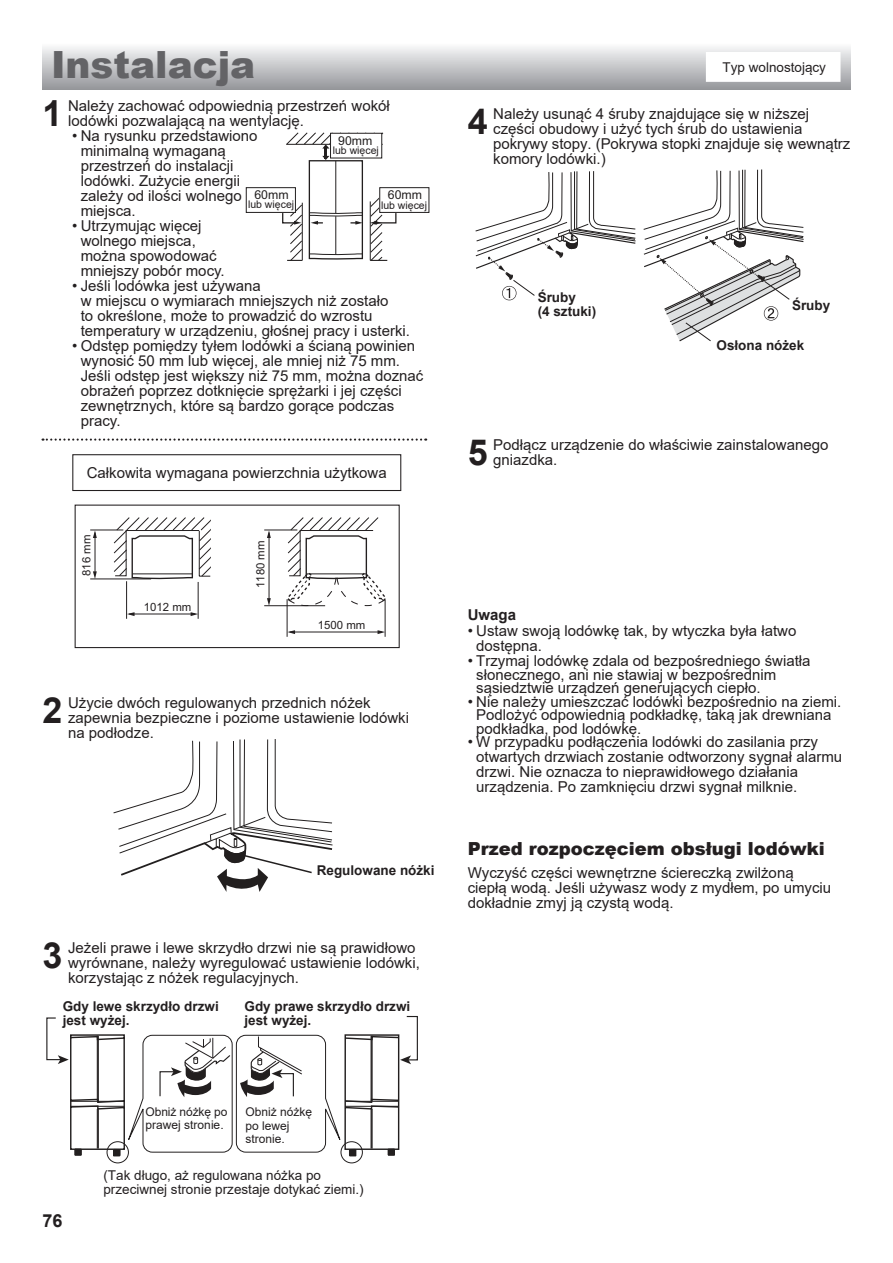
<style>
.page{position:relative;width:893px;height:1263px;background:#fff}
.page>*{position:absolute;margin:0;border:0;box-sizing:border-box;transform-origin:0 0}
.t1{font:900 37.5px "Arial";color:#636366}
.t2{font:700 36px "Arial";color:#231f20}
.t3{font:900 18px "Arial";color:#231f20}
.t4{font:700 18px "Arial";color:#231f20}
.t5{font:15px/15px "Arial";color:#231f20}
.t6{font:700 15px "Arial";color:#231f20}
.t7{font:700 13.5px/14.2px "Arial";color:#231f20}
.t8{font:13.5px/14.2px "Arial";color:#231f20}
.t9{font:12.3px "Arial";color:#221f1f}
.t10{font:12px/13.5px "Arial";color:#231f20}
.t11{font:11.4px "Arial";color:#231f20}
.t12{font:10.5px "Arial";color:#231f20}
</style>
<div class="page">
<svg style="left:475px;top:171px;width:161px;height:129px"></svg>
<svg style="left:643px;top:169px;width:161px;height:172px"></svg>
<div style="left:43px;top:43px;width:807px;height:46px;background:linear-gradient(to bottom,#fbfcfc,#98999d)"></div>
<div style="left:707px;top:53px;width:133px;height:28px;background:#fff"></div>
<div style="left:706px;top:52px;width:134px;height:30px;border:2px solid #fff"></div>
<svg style="left:43px;top:438px;width:383px;height:3px"></svg>
<svg style="left:282px;top:132px;width:115px;height:129px"></svg>
<div style="left:330px;top:133px;width:52px;height:25px;background:#fff"></div>
<div style="left:330px;top:133px;width:52px;height:25px;border:1px solid #221f1f"></div>
<div style="left:246px;top:188px;width:49px;height:24px;background:#fff"></div>
<div style="left:246px;top:187px;width:50px;height:26px;border:1px solid #221f1f"></div>
<div style="left:380px;top:188px;width:49px;height:24px;background:#fff"></div>
<div style="left:379px;top:187px;width:50px;height:26px;border:1px solid #221f1f"></div>
<svg style="left:267px;top:531px;width:4px;height:7px"></svg>
<hr style="left:269px;top:533px;width:1px;height:67px;background:#231f20">
<svg style="left:267px;top:598px;width:4px;height:7px"></svg>
<hr style="left:264px;top:530px;width:33px;height:1px;background:#231f20">
<hr style="left:264px;top:605px;width:61px;height:1px;background:#231f20">
<svg style="left:288px;top:630px;width:7px;height:4px"></svg>
<hr style="left:290px;top:632px;width:92px;height:1px;background:#231f20">
<svg style="left:378px;top:630px;width:7px;height:4px"></svg>
<hr style="left:287px;top:599px;width:1px;height:38px;background:#231f20">
<hr style="left:385px;top:600px;width:1px;height:37px;background:#231f20">
<svg style="left:286px;top:517px;width:100px;height:89px"></svg>
<div style="left:75px;top:505px;width:325px;height:143px;border:1px solid #231f20"></div>
<svg style="left:93px;top:531px;width:4px;height:7px"></svg>
<hr style="left:95px;top:533px;width:1px;height:40px;background:#231f20">
<svg style="left:93px;top:571px;width:4px;height:7px"></svg>
<hr style="left:90px;top:530px;width:33px;height:1px;background:#231f20">
<hr style="left:90px;top:578px;width:61px;height:1px;background:#231f20">
<svg style="left:127px;top:612px;width:8px;height:4px"></svg>
<hr style="left:129px;top:614px;width:66px;height:1px;background:#231f20">
<svg style="left:191px;top:612px;width:7px;height:4px"></svg>
<hr style="left:126px;top:581px;width:1px;height:38px;background:#231f20">
<hr style="left:198px;top:582px;width:1px;height:37px;background:#231f20">
<svg style="left:114px;top:517px;width:97px;height:62px"></svg>
<svg style="left:113px;top:739px;width:220px;height:153px"></svg>
<div style="left:107px;top:1141px;width:22px;height:22px;border:1px solid #221f1f;border-radius:50%"></div>
<div style="left:341px;top:1141px;width:22px;height:22px;border:1px solid #221f1f;border-radius:50%"></div>
<svg style="left:46px;top:1015px;width:372px;height:142px"></svg>
<div style="left:72px;top:454px;width:329px;height:37px;border:1px solid #231f20"></div>
<p class="t1" style="left:51px;top:38px;width:206px">Instalacja</p>
<p class="t8" style="left:718px;top:60px;width:113px">Free sta ding type</p>
<p class="t8" style="left:722px;top:60px;width:105px">Typ wolnostojący</p>
<p class="t2" style="left:43px;top:88px;width:21px">1</p>
<p class="t5" style="left:68px;top:98px;width:323px">Należy zachować odpowiednią przestrzeń wokół lodówki pozwalającą na wentylację.</p>
<p class="t5" style="left:81px;top:128px;width:178px;text-indent:-9px">• Na rysunku przedstawiono minimalną wymaganą przestrzeń do instalacji lodówki. Zużycie energii zależy od ilości wolnego miejsca.</p>
<p class="t5" style="left:81px;top:218px;width:145px;text-indent:-9px">• Utrzymując więcej wolnego miejsca, można spowodować mniejszy pobór mocy.</p>
<p class="t5" style="left:81px;top:278px;width:331px;text-indent:-9px">• Jeśli lodówka jest używana<br>w miejscu o wymiarach mniejszych niż zostało<br>to określone, może to prowadzić do wzrostu temperatury w urządzeniu, głośnej pracy i usterki.</p>
<p class="t5" style="left:81px;top:338px;width:344px;text-indent:-9px">• Odstęp pomiędzy tyłem lodówki a ścianą powinien wynosić 50 mm lub więcej, ale mniej niż 75 mm.<br>Jeśli odstęp jest większy niż 75 mm, można doznać obrażeń poprzez dotknięcie sprężarki i jej części zewnętrznych, które są bardzo gorące podczas pracy.</p>
<p class="t5" style="left:87px;top:465px;width:302px">Całkowita wymagana powierzchnia użytkowa</p>
<p class="t9" style="left:338px;top:132px;width:36px">90mm</p>
<p class="t12" style="left:333px;top:143px;width:48px">lub więcej</p>
<p class="t9" style="left:254px;top:186px;width:36px">60mm</p>
<p class="t9" style="left:388px;top:186px;width:36px">60mm</p>
<p class="t12" style="left:248px;top:197px;width:48px">lub więcej</p>
<p class="t12" style="left:381px;top:198px;width:48px">lub więcej</p>
<p class="t11" style="left:79px;top:576px;width:43px;rotate:-90deg">816 mm</p>
<p class="t11" style="left:144px;top:599px;width:49px">1012 mm</p>
<p class="t11" style="left:253px;top:588px;width:49px;rotate:-90deg">1180 mm</p>
<p class="t11" style="left:318px;top:617px;width:49px">1500 mm</p>
<p class="t2" style="left:43px;top:684px;width:21px">2</p>
<p class="t5" style="left:68px;top:695px;width:342px">Użycie dwóch regulowanych przednich nóżek zapewnia bezpieczne i poziome ustawienie lodówki na podłodze.</p>
<p class="t7" style="left:317px;top:863px;width:119px">Regulowane nóżki</p>
<p class="t2" style="left:43px;top:930px;width:21px">3</p>
<p class="t5" style="left:68px;top:940px;width:353px">Jeżeli prawe i lewe skrzydło drzwi nie są prawidłowo wyrównane, należy wyregulować ustawienie lodówki, korzystając z nóżek regulacyjnych.</p>
<p class="t7" style="left:63px;top:999px;width:158px">Gdy lewe skrzydło drzwi jest wyżej.</p>
<p class="t7" style="left:244px;top:999px;width:167px">Gdy prawe skrzydło drzwi jest wyżej.</p>
<p class="t4" style="left:43px;top:1208px;width:22px">76</p>
<p class="t10" style="left:146px;top:1104px;width:83px">Obniż nóżkę po prawej stronie.</p>
<p class="t10" style="left:246px;top:1105px;width:68px">Obniż nóżkę po lewej stronie.</p>
<p class="t8" style="left:103px;top:1168px;width:262px">(Tak długo, aż regulowana nóżka po przeciwnej stronie przestaje dotykać ziemi.)</p>
<p class="t2" style="left:468px;top:96px;width:21px">4</p>
<p class="t5" style="left:493px;top:106px;width:359px">Należy usunąć 4 śruby znajdujące się w niższej części obudowy i użyć tych śrub do ustawienia pokrywy stopy. (Pokrywa stopki znajduje się wewnątrz komory lodówki.)</p>
<p class="t7" style="left:538px;top:290px;width:60px">Śruby<br>(4 sztuki)</p>
<p class="t7" style="left:792px;top:298px;width:40px">Śruby</p>
<p class="t7" style="left:716px;top:339px;width:89px">Osłona nóżek</p>
<p class="t2" style="left:468px;top:427px;width:21px">5</p>
<p class="t5" style="left:493px;top:437px;width:337px">Podłącz urządzenie do właściwie zainstalowanego gniazdka.</p>
<p class="t6" style="left:468px;top:604px;width:50px">Uwaga</p>
<p class="t5" style="left:476px;top:623px;width:322px;text-indent:-9px">• Ustaw swoją lodówkę tak, by wtyczka była łatwo dostępna.</p>
<p class="t5" style="left:476px;top:654px;width:336px;line-height:13.5px;text-indent:-9px">• Trzymaj lodówkę zdala od bezpośredniego światła słonecznego, ani nie stawiaj w bezpośrednim sąsiedztwie urządzeń generujących ciepło.</p>
<p class="t5" style="left:476px;top:695px;width:367px;line-height:13.5px;text-indent:-9px">• Nie należy umieszczać lodówki bezpośrednio na ziemi.<br>Podlożyć odpowiednią podkładkę, taką jak drewniana podkładka, pod lodówkę.</p>
<p class="t5" style="left:476px;top:734px;width:367px;text-indent:-9px">• W przypadku podłączenia lodówki do zasilania przy otwartych drzwiach zostanie odtworzony sygnał alarmu drzwi. Nie oznacza to nieprawidłowego działania urządzenia. Po zamknięciu drzwi sygnał milknie.</p>
<p class="t3" style="left:468px;top:835px;width:359px">Przed rozpoczęciem obsługi lodówki</p>
<p class="t5" style="left:468px;top:865px;width:365px">Wyczyść części wewnętrzne ściereczką zwilżoną ciepłą wodą. Jeśli używasz wody z mydłem, po umyciu dokładnie zmyj ją czystą wodą.</p>
</div>
